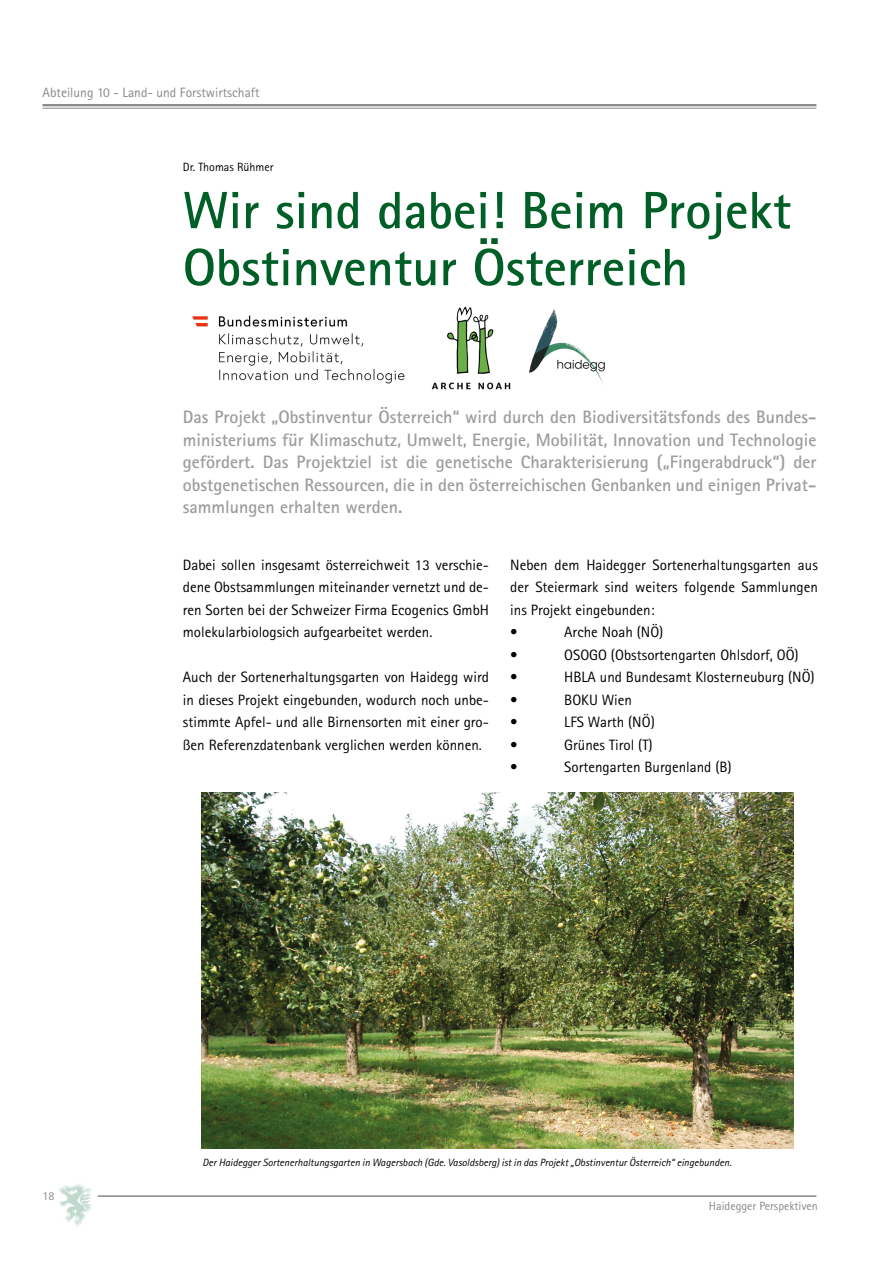
<style>
.page{position:relative;width:893px;height:1263px;background:#fff}
.page>*{position:absolute;margin:0;border:0;box-sizing:border-box;transform-origin:0 0}
.t1{font:700 52.5px/57px "Rotis Sans Serif";color:#005f27}
.t2{font:700 18px/22.5px "Rotis Sans Serif";color:#9d9d9c;text-align:justify}
.t3{font:15px/22.5px "Rotis Sans Serif";color:#000;text-align:justify}
.t4{font:13.5px "Rotis Sans Serif";color:#878787}
.t5{font:12px "Rotis Sans Serif";color:#878787}
.t6{font:12px "Rotis Sans Serif";color:#020203}
.t7{font:italic 10.5px "Rotis Sans Serif";color:#000}
</style>
<div class="page">
<hr style="left:43px;top:104px;width:773px;height:2px;background:#878787">
<hr style="left:43px;top:108px;width:773px;height:1px;background:#878787">
<hr style="left:98px;top:1195px;width:718px;height:2px;background:#878787">
<img style="left:59px;top:1184px;width:33px;height:42px">
<img style="left:192px;top:315px;width:213px;height:69px">
<img style="left:432px;top:306px;width:78px;height:83px">
<img style="left:528px;top:309px;width:77px;height:76px">
<img style="left:202px;top:792px;width:591px;height:357px">
<p class="t4" style="left:43px;top:84px;width:219px">Abteilung 10 - Land- und Forstwirtschaft</p>
<p class="t6" style="left:183px;top:160px;width:92px">Dr. Thomas Rühmer</p>
<h1 class="t1" style="left:183px;top:181px;width:610px">Wir sind dabei! Beim Projekt<br>Obstinventur Österreich</h1>
<p class="t2" style="left:183px;top:406px;width:635px">Das Projekt „Obstinventur Österreich“ wird durch den Biodiversitätsfonds des Bundes&shy;ministeriums für Klimaschutz, Umwelt, Energie, Mobilität, Innovation und Technologie gefördert. Das Projektziel ist die genetische Charakterisierung („Fingerabdruck“) der obstgenetischen Ressourcen, die in den österreichischen Genbanken und einigen Privat&shy;sammlungen erhalten werden.</p>
<p class="t3" style="left:183px;top:553px;width:308px">Dabei sollen insgesamt österreichweit 13 verschie&shy;dene Obstsammlungen miteinander vernetzt und de&shy;ren Sorten bei der Schweizer Firma Ecogenics GmbH molekularbiologsich aufgearbeitet werden.</p>
<p class="t3" style="left:183px;top:666px;width:308px">Auch der Sortenerhaltungsgarten von Haidegg wird in dieses Projekt eingebunden, wodurch noch unbe&shy;stimmte Apfel- und alle Birnensorten mit einer gro&shy;ßen Referenzdatenbank verglichen werden können.</p>
<p class="t3" style="left:510px;top:553px;width:309px;text-align:left">Neben dem Haidegger Sortenerhaltungsgarten aus der Steiermark sind weiters folgende Sammlungen ins Projekt eingebunden:<br>•</p>
<p class="t3" style="left:564px;top:621px;width:101px">Arche Noah (NÖ)</p>
<p class="t3" style="left:510px;top:643px;width:9px">•</p>
<p class="t3" style="left:564px;top:643px;width:236px">OSOGO (Obstsortengarten Ohlsdorf, OÖ)</p>
<p class="t3" style="left:510px;top:666px;width:9px">•</p>
<p class="t3" style="left:564px;top:666px;width:252px">HBLA und Bundesamt Klosterneuburg (NÖ)</p>
<p class="t3" style="left:510px;top:688px;width:9px">•</p>
<p class="t3" style="left:564px;top:688px;width:69px">BOKU Wien</p>
<p class="t3" style="left:510px;top:711px;width:9px">•</p>
<p class="t3" style="left:564px;top:711px;width:92px">LFS Warth (NÖ)</p>
<p class="t3" style="left:510px;top:733px;width:9px">•</p>
<p class="t3" style="left:564px;top:733px;width:90px">Grünes Tirol (T)</p>
<p class="t3" style="left:510px;top:756px;width:9px">•</p>
<p class="t3" style="left:564px;top:756px;width:169px">Sortengarten Burgenland (B)</p>
<p class="t5" style="left:43px;top:1189px;width:13px">18</p>
<p class="t7" style="left:203px;top:1156px;width:530px">Der Haidegger Sortenerhaltungsgarten in Wagersbach (Gde. Vasoldsberg) ist in das Projekt „Obstinventur Österreich“ eingebunden.</p>
<p class="t5" style="left:709px;top:1198px;width:111px">Haidegger Perspektiven</p>
</div>
